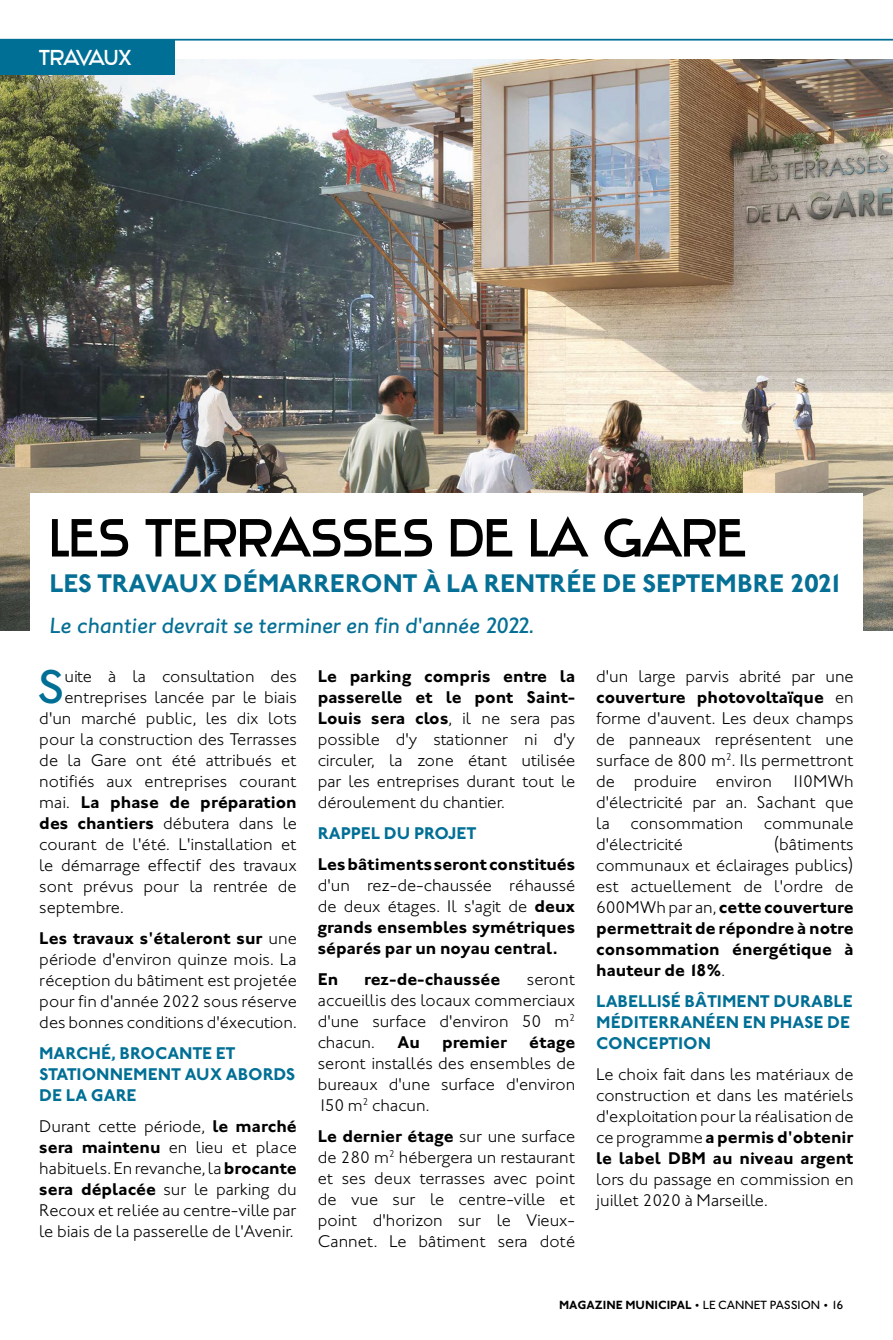
<style>
.page{position:relative;width:893px;height:1340px;background:#fff}
.page>*{position:absolute;margin:0;border:0;box-sizing:border-box;transform-origin:0 0}
.t1{font:52.5px "Stentiga";color:#000}
.t2{font:500 48.82px "Johnston ITC Std";color:#006f95}
.t3{font:700 26.25px "Johnston ITC Std";letter-spacing:-.015em;color:#056f95}
.t4{font:italic 500 22.75px "Johnston ITC Std";color:#056f95}
.t5{font:21px "Stentiga";letter-spacing:-.04em;color:#fff}
.t6{font:300 17.5px/21px "Johnston ITC Std";color:#000;text-align:justify}
.t7{font:700 17.5px/21px "Johnston ITC Std";color:#000;text-align:justify}
.t8{font:700 17.5px/21px "Johnston ITC Std";color:#006f95}
.t9{font:500 12.25px "Johnston ITC Std";letter-spacing:-.015em;color:#000}
.s1{font-weight:300}
.s2{font-weight:700}
</style>
<div class="page">
<img style="left:0;top:60px;width:893px;height:570px">
<div style="left:0;top:39px;width:175px;height:35px;background:#006f95"></div>
<hr style="left:0;top:39px;width:893px;height:2px;background:#006f95">
<div style="left:30px;top:493px;width:833px;height:154px;background:#fff"></div>
<p class="t5" style="left:39px;top:45px;width:95px">TRAVAUX</p>
<h1 class="t1" style="left:50px;top:506px;width:698px">LES TERRASSES DE LA GARE</h1>
<h3 class="t3" style="left:50px;top:567px;width:796px">LES TRAVAUX DÉMARRERONT À LA RENTRÉE DE SEPTEMBRE 2021</h3>
<h3 class="t4" style="left:50px;top:612px;width:486px">Le chantier devrait se terminer en fin d'année 2022.</h3>
<h2 class="t2" style="left:37px;top:657px;width:29px">S</h2>
<p class="t6" style="left:65px;top:665px;width:234px">uite à la consultation des</p>
<p class="t6" style="left:65px;top:686px;width:234px">entreprises lancée par le biais</p>
<p class="t6" style="left:39px;top:707px;width:259px">d'un marché public, les dix lots</p>
<p class="t6" style="left:39px;top:728px;width:259px">pour la construction des Terrasses</p>
<p class="t6" style="left:39px;top:749px;width:259px">de la Gare ont été attribués et</p>
<p class="t6" style="left:39px;top:770px;width:259px">notifiés aux entreprises courant</p>
<p class="t7" style="left:39px;top:791px;width:259px"><span class="s1">mai.</span> La phase de préparation</p>
<p class="t6" style="left:39px;top:812px;width:259px"><span class="s2">des chantiers</span> débutera dans le</p>
<p class="t6" style="left:39px;top:833px;width:259px">courant de l'été. L'installation et</p>
<p class="t6" style="left:39px;top:854px;width:259px">le démarrage effectif des travaux</p>
<p class="t6" style="left:39px;top:875px;width:259px">sont prévus pour la rentrée de</p>
<p class="t6" style="left:39px;top:896px;width:86px">septembre.</p>
<p class="t6" style="left:39px;top:927px;width:259px"><span class="s2">Les travaux s'étaleront sur</span> une période d'environ quinze mois. La réception du bâtiment est projetée pour fin d'année 2022 sous réserve des bonnes conditions d'éxecution.</p>
<p class="t8" style="left:39px;top:1042px;width:258px">MARCHÉ, BROCANTE ET<br>STATIONNEMENT AUX ABORDS<br>DE LA GARE</p>
<p class="t6" style="left:39px;top:1115px;width:259px">Durant cette période, <span class="s2">le marché sera maintenu</span> en lieu et place habituels. En revanche, la <span class="s2">brocante sera déplacée</span> sur le parking du Recoux et reliée au centre-ville par le biais de la passerelle de l'Avenir.</p>
<p class="t6" style="left:318px;top:665px;width:259px"><span class="s2">Le parking compris entre la passerelle et le pont Saint-Louis sera clos</span>, il ne sera pas possible d'y stationner ni d'y circuler, la zone étant utilisée par les entreprises durant tout le déroulement du chantier.</p>
<p class="t8" style="left:318px;top:822px;width:160px">RAPPEL DU PROJET</p>
<p class="t7" style="left:318px;top:853px;width:259px">Les bâtiments seront constitués</p>
<p class="t7" style="left:318px;top:874px;width:259px"><span class="s1">d'un rez-de-chaussée réhaussé de deux étages. Il s'agit de</span> deux grands ensembles symétriques séparés par un noyau central.</p>
<p class="t7" style="left:318px;top:968px;width:22px">En</p>
<p class="t7" style="left:364px;top:968px;width:138px">rez-de-chaussée</p>
<p class="t6" style="left:318px;top:968px;width:259px;text-indent:209px">seront accueillis des locaux commerciaux d'une surface d'environ 50 m<sup>2 </sup>chacun.</p>
<p class="t7" style="left:397px;top:1031px;width:24px">Au</p>
<p class="t7" style="left:442px;top:1031px;width:67px">premier</p>
<p class="t7" style="left:529px;top:1031px;width:48px">étage</p>
<p class="t6" style="left:318px;top:1052px;width:259px">seront installés des ensembles de bureaux d'une surface d'environ 150 m<sup>2</sup> chacun.</p>
<p class="t6" style="left:318px;top:1125px;width:259px"><span class="s2">Le dernier étage</span> sur une surface de 280 m<sup>2</sup> hébergera un restaurant et ses deux terrasses avec point de vue sur le centre-ville et point d'horizon sur le Vieux-Cannet. Le bâtiment sera doté</p>
<p class="t6" style="left:596px;top:665px;width:259px">d'un large parvis abrité par une <span class="s2">couverture photovoltaïque</span> en forme d'auvent. Les deux champs de panneaux représentent une surface de 800 m<sup>2</sup>. Ils permettront de produire environ 110MWh d'électricité par an. Sachant que la consommation communale d'électricité</p>
<p class="t6" style="left:596px;top:833px;width:259px;text-indent:178px">(bâtiments communaux et éclairages publics) est actuellement de l'ordre de 600MWh par an, <span class="s2">cette couverture permettrait de répondre à notre consommation énergétique à hauteur de 18%</span>.</p>
<p class="t8" style="left:596px;top:990px;width:258px">LABELLISÉ BÂTIMENT DURABLE<br>MÉDITERRANÉEN EN PHASE DE<br>CONCEPTION</p>
<p class="t6" style="left:596px;top:1063px;width:259px">Le choix fait dans les matériaux de construction et dans les matériels d'exploitation pour la réalisation de ce programme <span class="s2">a permis d'obtenir le label DBM au niveau argent</span></p>
<p class="t6" style="left:596px;top:1168px;width:259px">lors du passage en commission en juillet 2020 à Marseille.</p>
<p class="t9" style="left:559px;top:1297px;width:286px"><span class="s2">MAGAZINE MUNICIPAL</span> • LE CANNET PASSION • 16</p>
</div>
